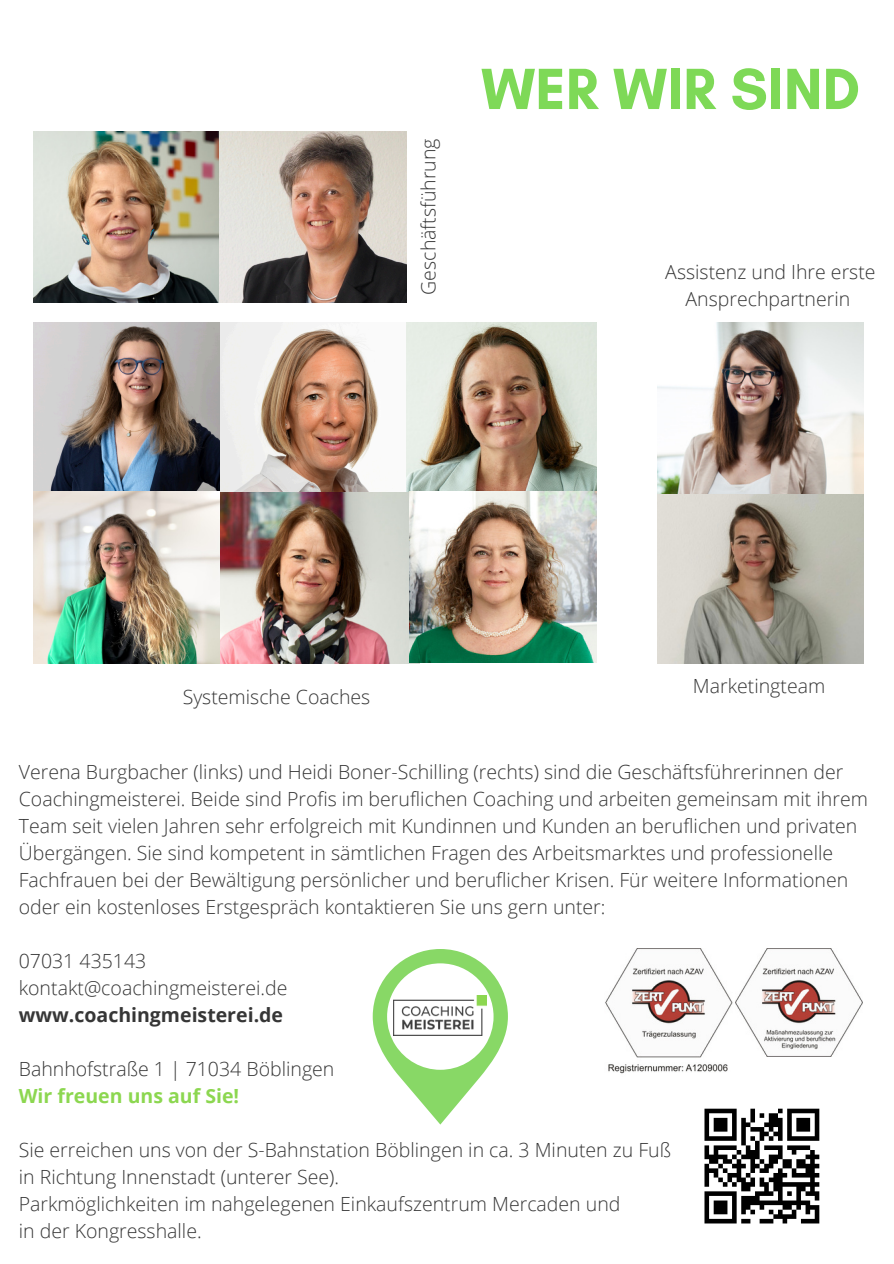
<style>
.page{position:relative;width:894px;height:1264px;background:#fff}
.page>*{position:absolute;margin:0;border:0;box-sizing:border-box;transform-origin:0 0}
.t1{font:700 59.1px "Glacial Indifference";color:#7ed957}
.t2{font:300 19.5px/27px "Open Sans";color:#363636}
.t3{font:700 19.5px "Open Sans";color:#363636}
.t4{font:700 19.5px "Open Sans";color:#8cd750}
</style>
<div class="page">
<img style="left:605px;top:948px;width:128px;height:126px">
<img style="left:735px;top:948px;width:127px;height:108px">
<svg style="left:704px;top:1108px;width:115px;height:115px"></svg>
<div style="left:800px;top:1218px;width:19px;height:5px;background:#000"></div>
<svg style="left:372px;top:949px;width:135px;height:175px"></svg>
<img style="left:393px;top:995px;width:94px;height:40px">
<img style="left:657px;top:322px;width:206px;height:341px">
<img style="left:34px;top:322px;width:375px;height:341px">
<img style="left:406px;top:322px;width:190px;height:170px">
<img style="left:409px;top:492px;width:187px;height:171px">
<img style="left:34px;top:131px;width:372px;height:171px">
<p class="t2" style="left:414px;top:294px;width:158px;rotate:-90deg">Geschäftsführung</p>
<p class="t1" style="left:481px;top:53px;width:380px">WER WIR SIND</p>
<p class="t2" style="left:665px;top:258px;width:212px;text-align:center">Assistenz und Ihre erste<br>Ansprechpartnerin</p>
<p class="t2" style="left:183px;top:683px;width:189px">Systemische Coaches</p>
<p class="t2" style="left:692px;top:671px;width:134px">Marketingteam</p>
<p class="t2" style="left:19px;top:757px;width:850px">Verena Burgbacher (links) und Heidi Boner-Schilling (rechts) sind die Geschäftsführerinnen der Coachingmeisterei. Beide sind Profis im beruflichen Coaching und arbeiten gemeinsam mit ihrem Team seit vielen Jahren sehr erfolgreich mit Kundinnen und Kunden an beruflichen und privaten Übergängen. Sie sind kompetent in sämtlichen Fragen des Arbeitsmarktes und professionelle Fachfrauen bei der Bewältigung persönlicher und beruflicher Krisen. Für weitere Informationen oder ein kostenloses Erstgespräch kontaktieren Sie uns gern unter:</p>
<p class="t2" style="left:19px;top:946px;width:129px">07031 435143</p>
<p class="t2" style="left:19px;top:973px;width:270px">kontakt@coachingmeisterei.de</p>
<p class="t3" style="left:19px;top:1001px;width:266px">www.coachingmeisterei.de</p>
<p class="t2" style="left:19px;top:1054px;width:317px">Bahnhofstraße 1 | 71034 Böblingen</p>
<h1 class="t4" style="left:19px;top:1082px;width:222px">Wir freuen uns auf Sie!</h1>
<p class="t2" style="left:19px;top:1135px;width:653px">Sie erreichen uns von der S-Bahnstation Böblingen in ca. 3 Minuten zu Fuß</p>
<p class="t2" style="left:19px;top:1162px;width:322px">in Richtung Innenstadt (unterer See).</p>
<p class="t2" style="left:19px;top:1189px;width:603px">Parkmöglichkeiten im nahgelegenen Einkaufszentrum Mercaden und</p>
<p class="t2" style="left:19px;top:1216px;width:184px">in der Kongresshalle.</p>
</div>
